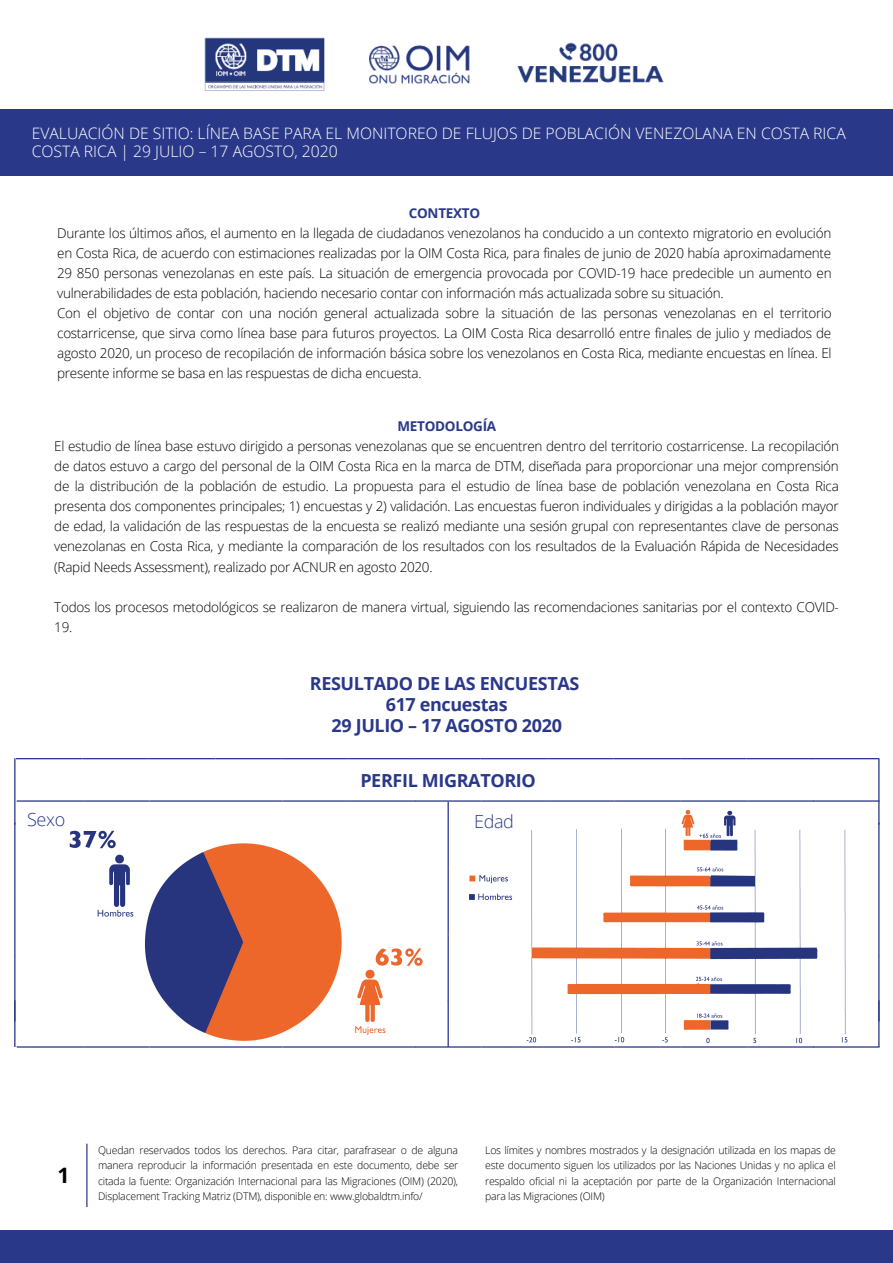
<style>
.page{position:relative;width:893px;height:1263px;background:#fff}
.page>*{position:absolute;margin:0;border:0;box-sizing:border-box;transform-origin:0 0}
.t1{font:700 21.3px "Open Sans";color:#000}
.t2{font:700 18px/21px "Open Sans";letter-spacing:-.02em;color:#2a3889;text-align:center}
.t3{font:300 18px "Open Sans";letter-spacing:-.02em;color:#2a3889}
.t4{font:300 15.75px/18.7px "Open Sans";color:#fff}
.t5{font:300 13.5px/20.1px "Open Sans";letter-spacing:-.02em;color:#000}
.t6{font:700 13.5px "Open Sans";letter-spacing:-.02em;color:#2a3889}
.t7{font:300 10.5px/15.5px "Open Sans";letter-spacing:-.02em;color:#000;text-align:justify}
</style>
<div class="page">
<img style="left:204px;top:37px;width:460px;height:54px">
<div style="left:0;top:109px;width:893px;height:66px;background:#2a3889"></div>
<svg style="left:14px;top:758px;width:865px;height:450px"></svg>
<div style="left:0;top:1230px;width:893px;height:33px;background:#2a3889"></div>
<img style="left:69px;top:827px;width:355px;height:214px">
<img style="left:470px;top:854px;width:54px;height:71px">
<img style="left:524px;top:811px;width:323px;height:233px">
<p class="t4" style="left:32px;top:123px;width:815px">EVALUACIÓN DE SITIO: LÍNEA BASE PARA EL MONITOREO DE FLUJOS DE POBLACIÓN VENEZOLANA EN COSTA RICA<br>COSTA RICA | 29 JULIO – 17 AGOSTO, 2020</p>
<p class="t6" style="left:409px;top:203px;width:73px">CONTEXTO</p>
<p class="t5" style="left:57px;top:222px;width:776px">Durante los últimos años, el aumento en la llegada de ciudadanos venezolanos ha conducido a un contexto migratorio en evolución en Costa Rica, de acuerdo con estimaciones realizadas por la OIM Costa Rica, para finales de junio de 2020 había aproximadamente 29 850 personas venezolanas en este país. La situación de emergencia provocada por COVID-19 hace predecible un aumento en vulnerabilidades de esta población, haciendo necesario contar con información más actualizada sobre su situación.<br>Con el objetivo de contar con una noción general actualizada sobre la situación de las personas venezolanas en el territorio costarricense, que sirva como línea base para futuros proyectos. La OIM Costa Rica desarrolló entre finales de julio y mediados de agosto 2020, un proceso de recopilación de información básica sobre los venezolanos en Costa Rica, mediante encuestas en línea. El presente informe se basa en las respuestas de dicha encuesta.</p>
<p class="t6" style="left:397px;top:416px;width:100px">METODOLOGÍA</p>
<p class="t5" style="left:54px;top:436px;width:786px;text-align:justify">El estudio de línea base estuvo dirigido a personas venezolanas que se encuentren dentro del territorio costarricense. La recopilación de datos estuvo a cargo del personal de la OIM Costa Rica en la marca de DTM, diseñada para proporcionar una mejor comprensión de la distribución de la población de estudio. La propuesta para el estudio de línea base de población venezolana en Costa Rica presenta dos componentes principales; 1) encuestas y 2) validación. Las encuestas fueron individuales y dirigidas a la población mayor de edad, la validación de las respuestas de la encuesta se realizó mediante una sesión grupal con representantes clave de personas venezolanas en Costa Rica, y mediante la comparación de los resultados con los resultados de la Evaluación Rápida de Necesidades (Rapid Needs Assessment), realizado por ACNUR en agosto 2020.</p>
<p class="t5" style="left:54px;top:596px;width:786px">Todos los procesos metodológicos se realizaron de manera virtual, siguiendo las recomendaciones sanitarias por el contexto COVID-<br>19.</p>
<h2 class="t2" style="left:310px;top:673px;width:271px">RESULTADO DE LAS ENCUESTAS<br>617 encuestas<br>29 JULIO – 17 AGOSTO 2020</h2>
<h2 class="t2" style="left:360px;top:769px;width:177px">PERFIL MIGRATORIO</h2>
<h2 class="t3" style="left:27px;top:807px;width:40px">Sexo</h2>
<h2 class="t3" style="left:474px;top:809px;width:41px">Edad</h2>
<h1 class="t1" style="left:58px;top:1160px;width:14px">1</h1>
<p class="t7" style="left:98px;top:1142px;width:362px">Quedan reservados todos los derechos. Para citar, parafrasear o de alguna manera reproducir la información presentada en este documento, debe ser citada la fuente: Organización Internacional para las Migraciones (OIM) (2020), Displacement Tracking Matriz (DTM), disponible en: www.globaldtm.info/</p>
<p class="t7" style="left:485px;top:1142px;width:352px">Los límites y nombres mostrados y la designación utilizada en los mapas de este documento siguen los utilizados por las Naciones Unidas y no aplica el respaldo oficial ni la aceptación por parte de la Organización Internacional para las Migraciones (OIM)</p>
</div>
